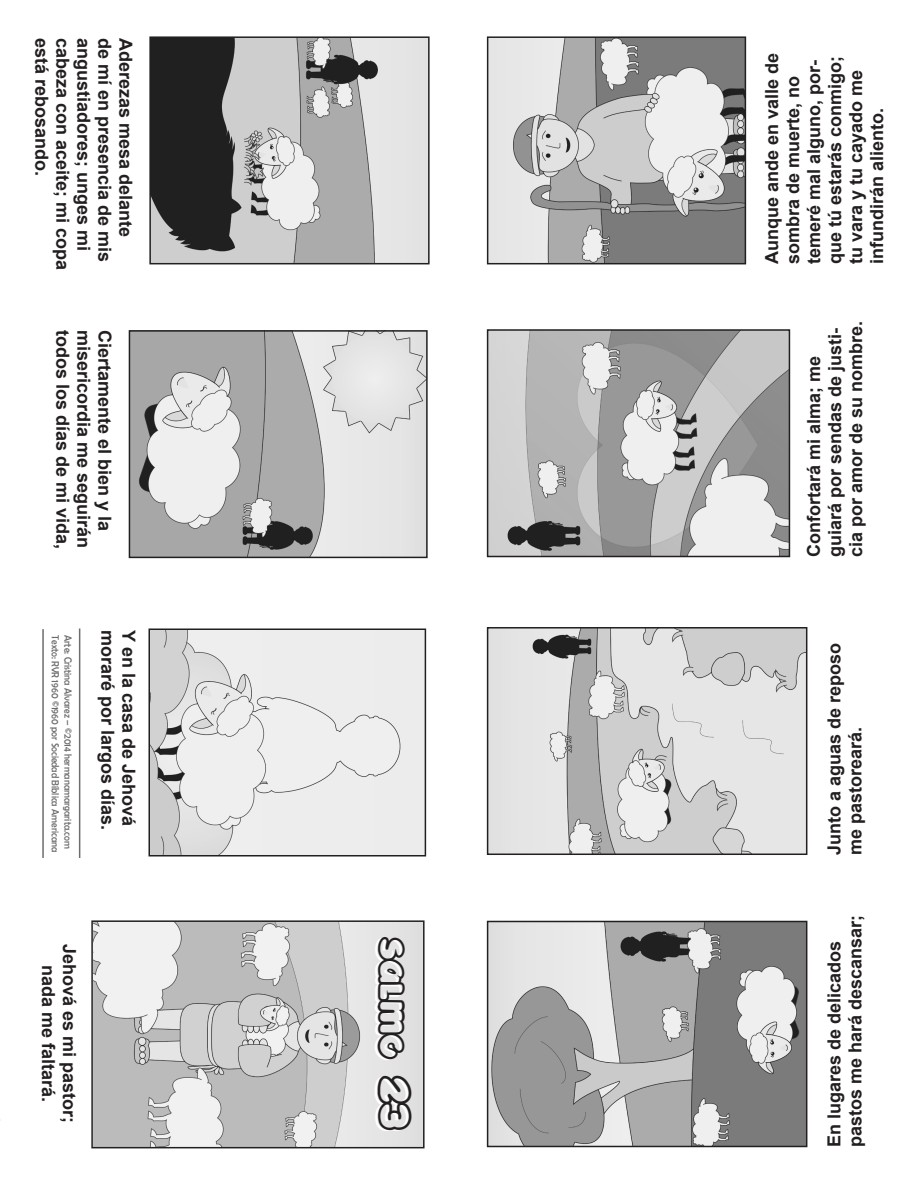
<style>
.page{position:relative;width:918px;height:1188px;background:#fff}
.page>*{position:absolute;margin:0;border:0;box-sizing:border-box;transform-origin:0 0}
.Body_Text_Title{font:27px "TOYZARUX";color:#231f20}
.Body_Text_Title-2{font:700 18px/21px "Arial";color:#231f20}
.t1{font:10.5px "Berlin Sans FB";color:#6b6b6e;scale:.9 1}
</style>
<div class="page">
<img style="left:490px;top:630px;width:314px;height:222px">
<div style="left:487px;top:627px;width:320px;height:228px;border:2px solid #231f20"></div>
<img style="left:490px;top:332px;width:297px;height:222px">
<div style="left:487px;top:329px;width:303px;height:228px;border:2px solid #231f20"></div>
<img style="left:490px;top:39px;width:253px;height:222px">
<div style="left:487px;top:36px;width:259px;height:228px;border:2px solid #231f20"></div>
<svg style="left:78px;top:628px;width:3px;height:230px"></svg>
<hr style="left:79px;top:628px;width:1px;height:230px;background:#6c6d70">
<hr style="left:42px;top:629px;width:2px;height:229px;background:#6c6d70">
<img style="left:490px;top:924px;width:314px;height:220px">
<div style="left:487px;top:921px;width:320px;height:226px;border:2px solid #231f20"></div>
<img style="left:152px;top:39px;width:275px;height:222px">
<div style="left:149px;top:36px;width:281px;height:228px;border:2px solid #231f20"></div>
<img style="left:132px;top:333px;width:293px;height:222px">
<div style="left:129px;top:330px;width:299px;height:228px;border:2px solid #231f20"></div>
<img style="left:151px;top:631px;width:272px;height:222px">
<div style="left:148px;top:628px;width:278px;height:228px;border:2px solid #231f20"></div>
<img style="left:94px;top:923px;width:328px;height:222px">
<div style="left:91px;top:920px;width:334px;height:228px;border:2px solid #231f20"></div>
<p class="Body_Text_Title-2" style="left:52px;top:38px;width:140px;rotate:90deg">está rebosando.</p>
<p class="Body_Text_Title-2" style="left:73px;top:38px;width:234px;rotate:90deg">cabeza con aceite; mi copa</p>
<p class="Body_Text_Title-2" style="left:94px;top:38px;width:215px;rotate:90deg">angustiadores; unges mi</p>
<p class="Body_Text_Title-2" style="left:115px;top:38px;width:226px;rotate:90deg">de mí en presencia de mis</p>
<p class="Body_Text_Title-2" style="left:136px;top:38px;width:201px;rotate:90deg">Aderezas mesa delante</p>
<p class="Body_Text_Title-2" style="left:73px;top:330px;width:221px;rotate:90deg">todos los días de mi vida,</p>
<p class="Body_Text_Title-2" style="left:94px;top:330px;width:220px;rotate:90deg">misericordia me seguirán</p>
<p class="Body_Text_Title-2" style="left:115px;top:330px;width:203px;rotate:90deg">Ciertamente el bien y la</p>
<p class="t1" style="left:61px;top:635px;width:243px;rotate:90deg">Texto: RVR 1960 ©1960 por Sociedad Bíblica Americana</p>
<p class="t1" style="left:74px;top:635px;width:239px;rotate:90deg">Arte: Cristina Alvarez – ©2014 hermanamargarita.com</p>
<p class="Body_Text_Title-2" style="left:118px;top:630px;width:202px;rotate:90deg">moraré por largos días.</p>
<p class="Body_Text_Title-2" style="left:139px;top:630px;width:197px;rotate:90deg">Y en la casa de Jehová</p>
<p class="Body_Text_Title-2" style="left:80px;top:944px;width:181px;text-align:center;rotate:90deg">Jehová es mi pastor; nada me faltará.</p>
<p class="Body_Text_Title" style="left:403px;top:938px;width:194px;rotate:90deg">Salmo 23</p>
<p class="Body_Text_Title-2" style="left:762px;top:264px;width:213px;rotate:-90deg">Aunque ande en valle de sombra de muerte, no temeré mal alguno, por&shy;que tú estarás conmigo; tu vara y tu cayado me infundirán aliento.</p>
<p class="Body_Text_Title-2" style="left:804px;top:557px;width:238px;rotate:-90deg">Confortará mi alma; me guiará por sendas de justi&shy;cia por amor de su nombre.</p>
<p class="Body_Text_Title-2" style="left:824px;top:855px;width:214px;rotate:-90deg">Junto a aguas de reposo me pastoreará.</p>
<p class="Body_Text_Title-2" style="left:824px;top:1147px;width:234px;rotate:-90deg">En lugares de delicados pastos me hará descansar;</p>
</div>
